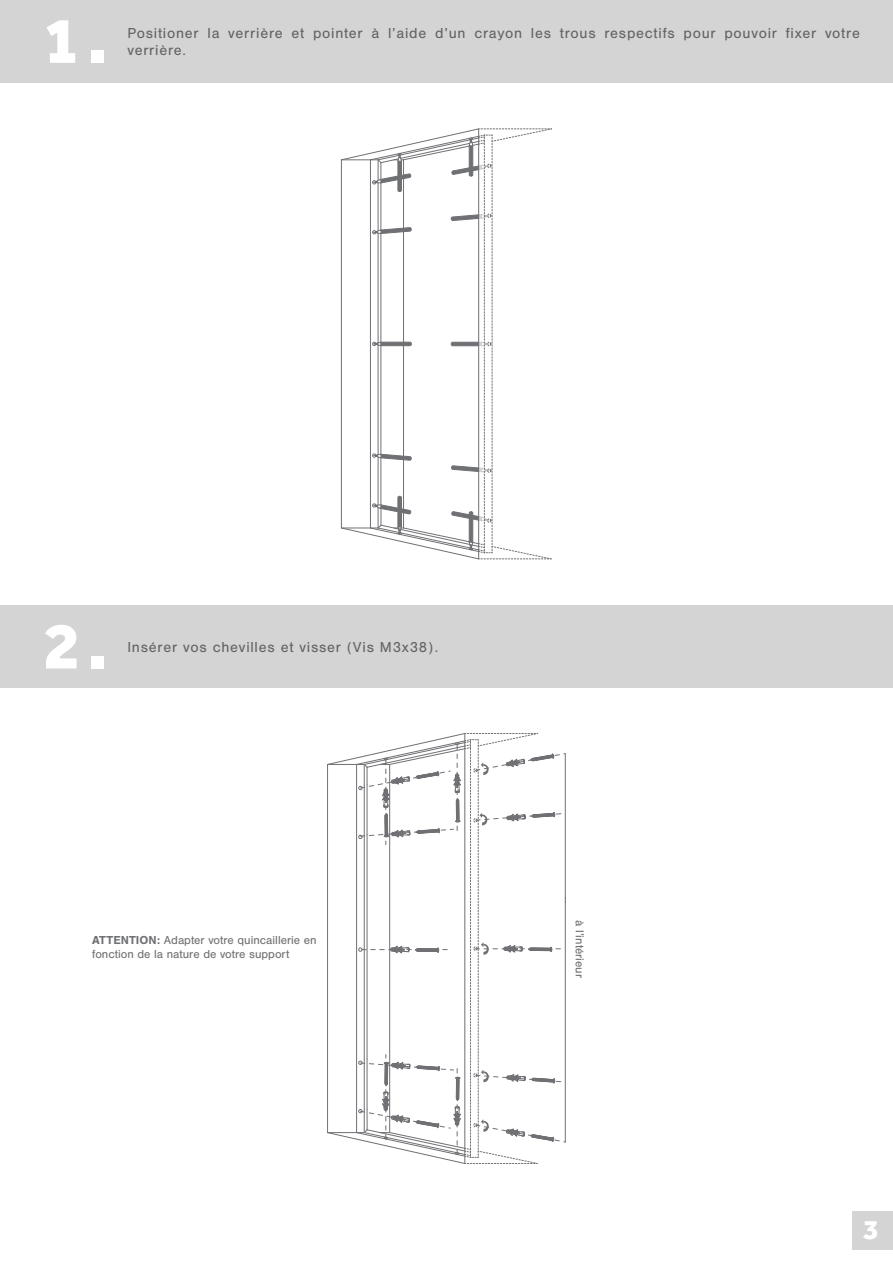
<style>
.page{position:relative;width:893px;height:1263px;background:#fff}
.page>*{position:absolute;margin:0;border:0;box-sizing:border-box;transform-origin:0 0}
.t1{font:800 67.5px "Effra";color:#fff}
.t2{font:800 28.5px "Effra";color:#fff}
.t3{font:15px/16.5px "Nimbus San";letter-spacing:.05em;color:#656365}
.t4{font:12px/14.4px "Nimbus San";color:#6f7073}
.s1{font-weight:700}
</style>
<div class="page">
<div style="left:0;top:0;width:893px;height:82px;background:#d5d4d5"></div>
<div style="left:0;top:606px;width:893px;height:82px;background:#d5d4d5"></div>
<div style="left:852px;top:1211px;width:41px;height:38px;background:#d5d4d5"></div>
<svg style="left:340px;top:128px;width:212px;height:432px"></svg>
<svg style="left:327px;top:733px;width:239px;height:431px"></svg>
<h1 class="t1" style="left:43px;top:0;width:66px">1.</h1>
<p class="t3" style="left:127px;top:25px;width:734px">Positioner la verrière et pointer à l’aide d’un crayon les trous respectifs pour pouvoir fixer votre verrière.</p>
<h1 class="t1" style="left:43px;top:606px;width:66px">2.</h1>
<p class="t3" style="left:127px;top:639px;width:312px">Insérer vos chevilles et visser (Vis M3x38).</p>
<p class="t4" style="left:92px;top:933px;width:226px"><span class="s1">ATTENTION:</span> Adapter votre quincaillerie en fonction de la nature de votre support</p>
<p class="t4" style="left:587px;top:920px;width:60px;rotate:90deg">à l’intérieur</p>
<h2 class="t2" style="left:863px;top:1213px;width:17px">3</h2>
</div>
